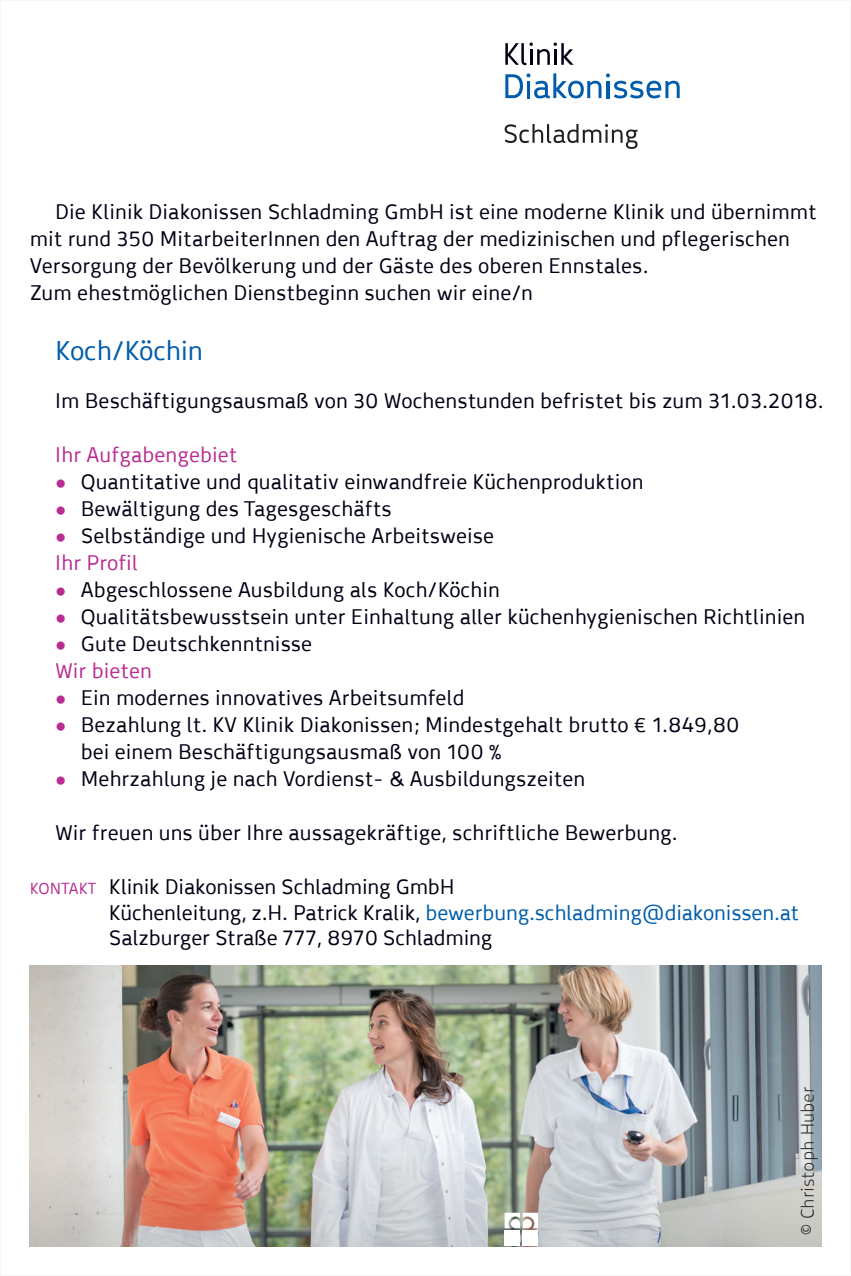
<style>
.page{position:relative;width:851px;height:1276px;background:#fff}
.page>*{position:absolute;margin:0;border:0;box-sizing:border-box;transform-origin:0 0}
.t1{font:27px "pkdregular";color:#015dab}
.t2{font:21px/27px "pkdregular";letter-spacing:.01em;color:#000015}
.t3{font:21px "pkdregular";letter-spacing:.01em;color:#b92d92}
.t4{font:18px "pkdlight";letter-spacing:.01em;color:#231f20}
.t5{font:15.9px "pkdregular";letter-spacing:.01em;color:#b92d92}
.s1{color:#b92d92}
.s2{color:#015dab}
</style>
<div class="page">
<img style="left:30px;top:965px;width:791px;height:190px">
<img style="left:30px;top:1155px;width:791px;height:91px">
<div style="left:504px;top:1230px;width:16px;height:16px;background:#fff"></div>
<div style="left:522px;top:1230px;width:16px;height:16px;background:#fff"></div>
<svg style="left:504px;top:1212px;width:34px;height:16px"></svg>
<svg style="left:505px;top:73px;width:174px;height:25px"></svg>
<svg style="left:505px;top:43px;width:68px;height:22px"></svg>
<svg style="left:504px;top:124px;width:133px;height:25px"></svg>
<p class="t2" style="left:30px;top:197px;width:788px;text-indent:26px">Die Klinik Diakonissen Schladming GmbH ist eine moderne Klinik und übernimmt mit rund 350 MitarbeiterInnen den Auftrag der medizinischen und pflegerischen<br>Versorgung der Bevölkerung und der Gäste des oberen Ennstales.</p>
<p class="t2" style="left:30px;top:278px;width:504px">Zum ehestmöglichen Dienstbeginn suchen wir eine/n</p>
<p class="t1" style="left:55px;top:330px;width:149px">Koch/Köchin</p>
<p class="t2" style="left:55px;top:386px;width:769px">Im Beschäftigungsausmaß von 30 Wochenstunden befristet bis zum 31.03.2018.</p>
<p class="t3" style="left:55px;top:439px;width:183px">Ihr Aufgabengebiet</p>
<p class="t2" style="left:55px;top:467px;width:589px"><span class="s1">•</span> Quantitative und qualitativ einwandfreie Küchenproduktion</p>
<p class="t2" style="left:55px;top:494px;width:337px"><span class="s1">•</span> Bewältigung des Tagesgeschäfts</p>
<p class="t2" style="left:55px;top:521px;width:440px"><span class="s1">•</span> Selbständige und Hygienische Arbeitsweise</p>
<p class="t3" style="left:55px;top:547px;width:84px">Ihr Profil</p>
<p class="t2" style="left:55px;top:575px;width:446px"><span class="s1">•</span> Abgeschlossene Ausbildung als Koch/Köchin</p>
<p class="t2" style="left:55px;top:602px;width:751px"><span class="s1">•</span> Qualitätsbewusstsein unter Einhaltung aller küchenhygienischen Richtlinien</p>
<p class="t2" style="left:55px;top:629px;width:258px"><span class="s1">•</span> Gute Deutschkenntnisse</p>
<p class="t3" style="left:55px;top:655px;width:98px">Wir bieten</p>
<p class="t2" style="left:55px;top:683px;width:410px"><span class="s1">•</span> Ein modernes innovatives Arbeitsumfeld</p>
<p class="t2" style="left:81px;top:710px;width:660px;text-indent:-25px"><span class="s1">•</span> Bezahlung lt. KV Klinik Diakonissen; Mindestgehalt brutto € 1.849,80 bei einem Beschäftigungsausmaß von 100 %</p>
<p class="t2" style="left:55px;top:764px;width:531px"><span class="s1">•</span> Mehrzahlung je nach Vordienst- &amp; Ausbildungszeiten</p>
<p class="t2" style="left:55px;top:818px;width:623px">Wir freuen uns über Ihre aussagekräftige, schriftliche Bewerbung.</p>
<p class="t2" style="left:109px;top:873px;width:691px;line-height:25.5px">Klinik Diakonissen Schladming GmbH<br>Küchenleitung, z.H. Patrick Kralik, <span class="s2">bewerbung.schladming@diakonissen.at<br></span>Salzburger Straße 777, 8970 Schladming</p>
<p class="t5" style="left:30px;top:877px;width:68px">KONTAKT</p>
<p class="t4" style="left:794px;top:1235px;width:150px;rotate:-90deg">© Christoph Huber</p>
</div>
